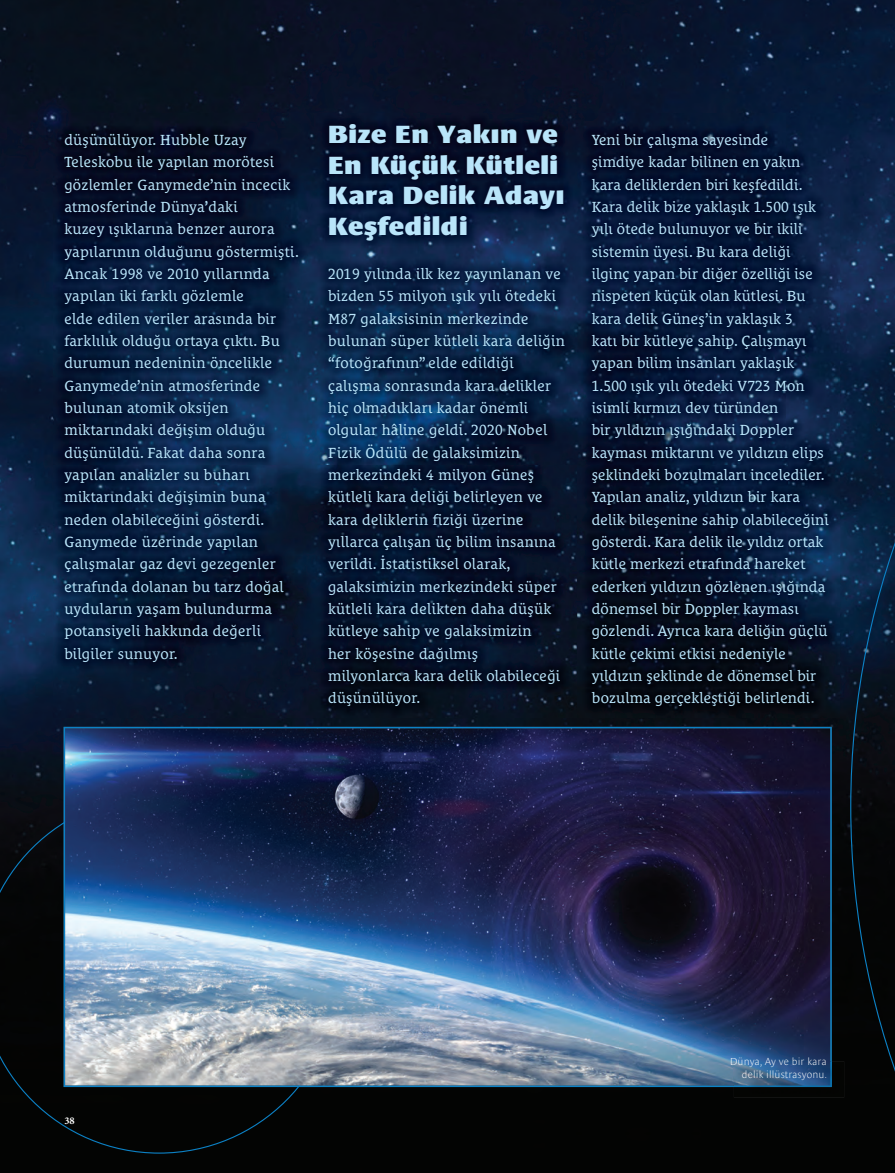
<style>
.page{position:relative;width:895px;height:1173px;background:#fff}
.page>*{position:absolute;margin:0;border:0;box-sizing:border-box;transform-origin:0 0}
.t1{font:900 25.5px/30.6px "Le Monde Sans Pro";letter-spacing:.02em;color:#b9e5fa}
.t2{font:15px/22.4px "Le Monde Courrier Pro";letter-spacing:.02em;color:#b9e5fa}
.t3{font:300 expanded 10.35px/12.5px "Le Monde Sans Pro";letter-spacing:.01em;color:#fff;text-align:right}
.t4{font:700 10.35px "Minion Pro";color:#fff}
</style>
<div class="page">
<img style="left:0;top:0;width:894px;height:1173px">
<svg style="left:849px;top:4px;width:45px;height:1169px;background:#09182b"></svg>
<svg style="left:0;top:795px;width:339px;height:358px;background:#040607"></svg>
<img style="left:54px;top:113px;width:784px;height:604px">
<img style="left:64px;top:727px;width:767px;height:360px">
<img style="left:733px;top:1061px;width:110px;height:36px">
<img style="left:733px;top:1061px;width:98px;height:26px">
<p class="t2" style="left:64px;top:130px;width:236px">düşünülüyor. Hubble Uzay<br>Teleskobu ile yapılan morötesi gözlemler Ganymede’nin incecik atmosferinde Dünya’daki<br>kuzey ışıklarına benzer aurora yapılarının olduğunu göstermişti.<br>Ancak 1998 ve 2010 yıllarında yapılan iki farklı gözlemle<br>elde edilen veriler arasında bir farklılık olduğu ortaya çıktı. Bu durumun nedeninin öncelikle<br>Ganymede’nin atmosferinde bulunan atomik oksijen miktarındaki değişim olduğu düşünüldü. Fakat daha sonra yapılan analizler su buharı miktarındaki değişimin buna neden olabileceğini gösterdi.<br>Ganymede üzerinde yapılan çalışmalar gaz devi gezegenler etrafında dolanan bu tarz doğal uyduların yaşam bulundurma potansiyeli hakkında değerli bilgiler sunuyor.</p>
<h1 class="t1" style="left:328px;top:121px;width:237px">Bize En Yakın ve<br>En Küçük Kütleli<br>Kara Delik Adayı<br>Keşfedildi</h1>
<p class="t2" style="left:328px;top:264px;width:238px">2019 yılında ilk kez yayınlanan ve bizden 55 milyon ışık yılı ötedeki<br>M87 galaksisinin merkezinde bulunan süper kütleli kara deliğin “fotoğrafının” elde edildiği çalışma sonrasında kara delikler hiç olmadıkları kadar önemli olgular hâline geldi. 2020 Nobel<br>Fizik Ödülü de galaksimizin merkezindeki 4 milyon Güneş kütleli kara deliği belirleyen ve kara deliklerin fiziği üzerine yıllarca çalışan üç bilim insanına verildi. İstatistiksel olarak, galaksimizin merkezindeki süper kütleli kara delikten daha düşük kütleye sahip ve galaksimizin<br>her köşesine dağılmış<br>milyonlarca kara delik olabileceği düşünülüyor.</p>
<p class="t2" style="left:591px;top:130px;width:238px">Yeni bir çalışma sayesinde<br>şimdiye kadar bilinen en yakın kara deliklerden biri keşfedildi.<br>Kara delik bize yaklaşık 1.500 ışık yılı ötede bulunuyor ve bir ikili sistemin üyesi. Bu kara deliği ilginç yapan bir diğer özelliği ise nispeten küçük olan kütlesi. Bu kara delik Güneş’in yaklaşık 3<br>katı bir kütleye sahip. Çalışmayı yapan bilim insanları yaklaşık 1.500 ışık yılı ötedeki V723 Mon isimli kırmızı dev türünden<br>bir yıldızın ışığındaki Doppler kayması miktarını ve yıldızın elips şeklindeki bozulmaları incelediler.<br>Yapılan analiz, yıldızın bir kara delik bileşenine sahip olabileceğini gösterdi. Kara delik ile yıldız ortak kütle merkezi etrafında hareket ederken yıldızın gözlenen ışığında dönemsel bir Doppler kayması gözlendi. Ayrıca kara deliğin güçlü kütle çekimi etkisi nedeniyle yıldızın şeklinde de dönemsel bir bozulma gerçekleştiği belirlendi.</p>
<p class="t4" style="left:64px;top:1114px;width:12px">38</p>
<p class="t3" style="left:729px;top:1056px;width:99px">Dünya, Ay ve bir kara delik illüstrasyonu.</p>
</div>
